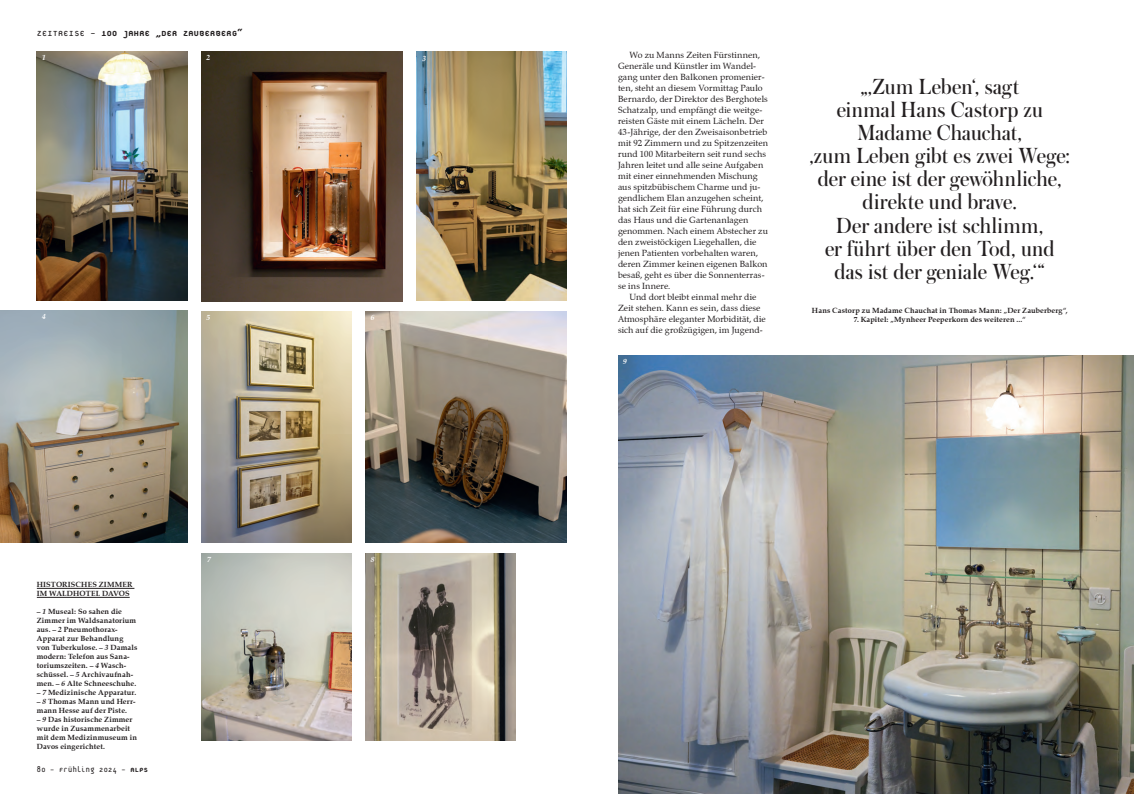
<style>
.page{position:relative;width:1134px;height:794px;background:#fff}
.page>*{position:absolute;margin:0;border:0;box-sizing:border-box;transform-origin:0 0}
.t1{font:23px/23px "Austin";letter-spacing:.01em;color:#231f20;text-align:center}
.t2{font:800 11px "Platelet OT";letter-spacing:.03em;color:#231f20}
.t3{font:9px "Platelet OT";letter-spacing:.04em;color:#231f20}
.t4{font:8.8px/11px "Zapf Calligraphic 801 BT";letter-spacing:.01em;color:#231f20}
.t5{font:700 7.5px/9px "Zapf Calligraphic 801 BT";letter-spacing:.02em;color:#231f20}
.t6{font:italic 700 7.5px "Zapf Calligraphic 801 BT";color:#fff}
.s1{font-weight:400}
.s2{font-style:italic}
.s3{font-weight:800}
</style>
<div class="page">
<img style="left:37px;top:51px;width:150px;height:249px">
<img style="left:201px;top:553px;width:150px;height:187px">
<hr style="left:37px;top:588px;width:97px;height:1px;background:#231f20">
<hr style="left:37px;top:597px;width:93px;height:1px;background:#231f20">
<img style="left:201px;top:311px;width:150px;height:231px">
<img style="left:0;top:311px;width:187px;height:231px">
<img style="left:201px;top:52px;width:202px;height:249px">
<img style="left:366px;top:553px;width:150px;height:187px">
<img style="left:366px;top:311px;width:201px;height:231px">
<img style="left:417px;top:51px;width:150px;height:249px">
<img style="left:618px;top:355px;width:516px;height:439px">
<p class="t2" style="left:37px;top:29px;width:207px"><span class="s1">ZEITREISE –</span> 100 JAHRE „DER ZAUBERBERG“</p>
<p class="t6" style="left:42px;top:52px;width:5px">1</p>
<p class="t6" style="left:206px;top:53px;width:5px">2</p>
<p class="t6" style="left:422px;top:54px;width:5px">3</p>
<p class="t6" style="left:42px;top:312px;width:5px">4</p>
<p class="t6" style="left:371px;top:312px;width:9px">65</p>
<p class="t6" style="left:206px;top:312px;width:5px">5</p>
<p class="t5" style="left:37px;top:580px;width:97px">HISTORISCHES ZIMMER<br>IM WALDHOTEL DAVOS</p>
<p class="t5" style="left:37px;top:607px;width:102px">– <span class="s2">1</span> Museal: So sahen die<br>Zimmer im Waldsanatorium aus. – <span class="s2">2</span> Pneumothorax-<br>Apparat zur Behandlung von Tuberkulose. – <span class="s2">3</span> Damals modern: Telefon aus Sana&shy;toriumszeiten. – <span class="s2">4</span> Wasch&shy;schüssel. – <span class="s2">5</span> Archivaufnah&shy;men. – <span class="s2">6</span> Alte Schneeschuhe.</p>
<p class="t5" style="left:37px;top:688px;width:101px">– <span class="s2">7</span> Medizinische Apparatur.</p>
<p class="t5" style="left:37px;top:697px;width:100px">– <span class="s2">8</span> Thomas Mann und Herr&shy;mann Hesse auf der Piste.</p>
<p class="t5" style="left:37px;top:715px;width:102px">– <span class="s2">9</span> Das historische Zimmer wurde in Zusammenarbeit mit dem Medizinmuseum in<br>Davos eingerichtet.</p>
<p class="t3" style="left:37px;top:765px;width:113px">80 – Frühling 2024 – <span class="s3">ALPS</span></p>
<p class="t6" style="left:207px;top:554px;width:5px">7</p>
<p class="t6" style="left:371px;top:555px;width:5px">8</p>
<p class="t4" style="left:618px;top:49px;width:152px;text-indent:11px">Wo zu Manns Zeiten Fürstinnen, Generäle und Künstler im Wandel&shy;gang unter den Balkonen promenier&shy;ten, steht an diesem Vormittag Paulo Bernardo, der Direktor des Berghotels Schatzalp, und empfängt die weitge&shy;reisten Gäste mit einem Lächeln. Der 43-Jährige, der den Zweisaisonbetrieb mit 92 Zimmern und zu Spitzenzeiten rund 100 Mitarbeitern seit rund sechs Jahren leitet und alle seine Aufgaben mit einer einnehmenden Mischung aus spitzbübischem Charme und ju&shy;gendlichem Elan anzugehen scheint, hat sich Zeit für eine Führung durch das Haus und die Gartenanlagen genommen. Nach einem Abstecher zu den zweistöckigen Liegehallen, die jenen Patienten vorbehalten waren, deren Zimmer keinen eigenen Balkon besaß, geht es über die Sonnenterras&shy;se ins Innere.</p>
<p class="t4" style="left:618px;top:291px;width:149px;text-indent:11px">Und dort bleibt einmal mehr die Zeit stehen. Kann es sein, dass diese Atmosphäre eleganter Morbidität, die sich auf die großzügigen, im Jugend-</p>
<p class="t6" style="left:623px;top:356px;width:5px">9</p>
<h1 class="t1" style="left:809px;top:75px;width:262px">„‚Zum Leben‘, sagt<br>einmal Hans Castorp zu<br>Madame Chauchat,<br>‚zum Leben gibt es zwei Wege: der eine ist der gewöhnliche, direkte und brave.<br>Der andere ist schlimm,<br>er führt über den Tod, und das ist der geniale Weg.‘“</h1>
<p class="t5" style="left:812px;top:306px;width:257px">Hans Castorp zu Madame Chauchat in Thomas Mann: „Der Zauberberg“,</p>
<p class="t5" style="left:854px;top:315px;width:174px">7. Kapitel: „Mynheer Peeperkorn des weiteren ...“</p>
</div>
